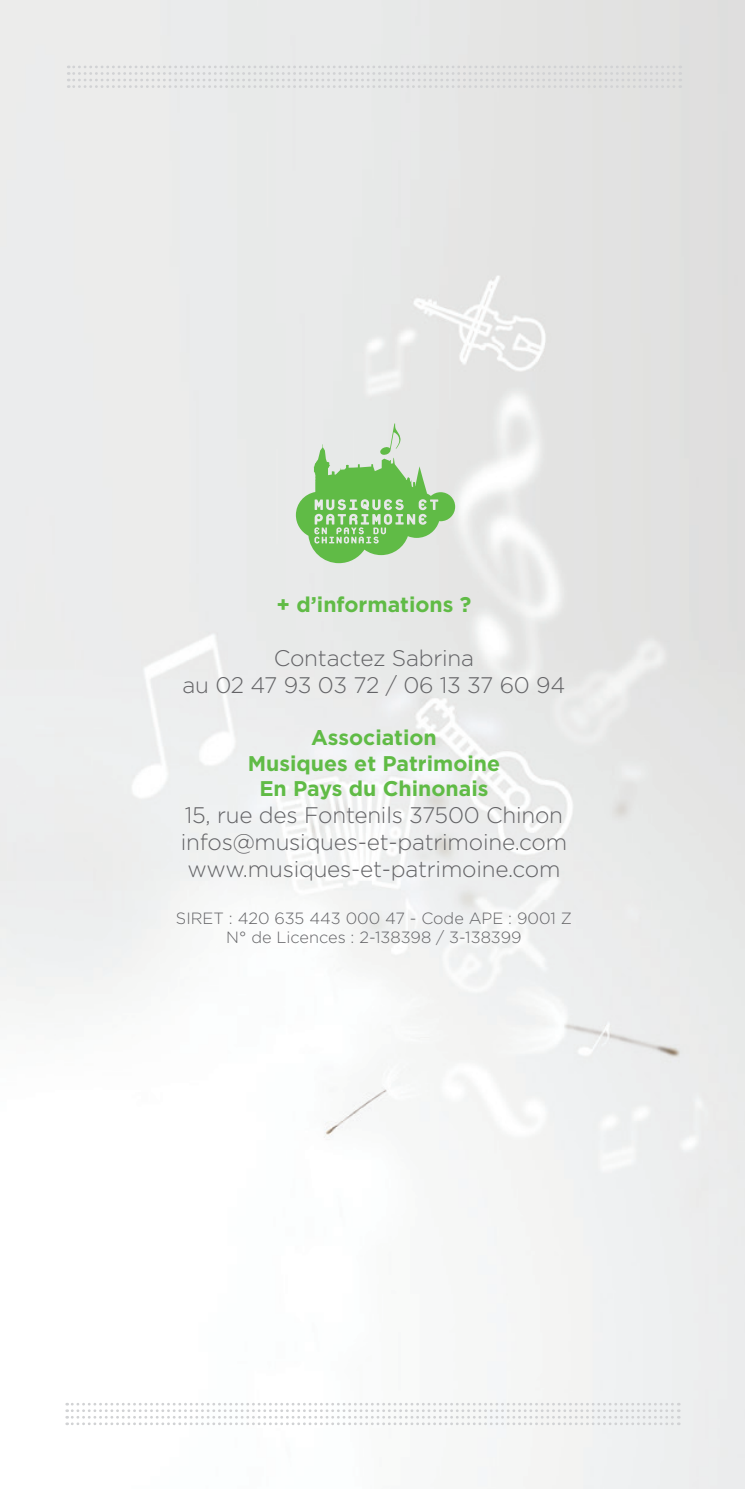
<style>
.page{position:relative;width:745px;height:1489px;background:#fff}
.page>*{position:absolute;margin:0;border:0;box-sizing:border-box;transform-origin:0 0}
.t1{font:300 22.5px "Gotham";letter-spacing:-.01em;color:#636366}
.t2{font:700 21.25px "Gotham";color:#60bb46}
.t3{font:300 16.25px "Gotham";color:#636366}
</style>
<div class="page">
<img style="left:0;top:0;width:744px;height:1488px">
<svg style="left:67px;top:1402px;width:611px;height:22px"></svg>
<svg style="left:68px;top:66px;width:612px;height:22px;background:#e2e3e3"></svg>
<svg style="left:296px;top:423px;width:159px;height:140px;background:#add4a2"></svg>
<p class="t2" style="left:276px;top:590px;width:196px">+ d’informations ?</p>
<p class="t1" style="left:274px;top:643px;width:201px">Contactez Sabrina</p>
<p class="t1" style="left:182px;top:670px;width:384px">au 02 47 93 03 72 / 06 13 37 60 94</p>
<p class="t2" style="left:311px;top:723px;width:127px">Association</p>
<p class="t2" style="left:247px;top:749px;width:254px">Musiques et Patrimoine</p>
<p class="t2" style="left:259px;top:774px;width:230px">En Pays du Chinonais</p>
<p class="t1" style="left:185px;top:801px;width:379px">15, rue des Fontenils 37500 Chinon</p>
<p class="t1" style="left:181px;top:828px;width:387px">infos@musiques-et-patrimoine.com</p>
<p class="t1" style="left:187px;top:855px;width:374px">www.musiques-et-patrimoine.com</p>
<p class="t3" style="left:176px;top:907px;width:397px">SIRET : 420 635 443 000 47 - Code APE : 9001 Z</p>
<p class="t3" style="left:226px;top:927px;width:297px">N° de Licences : 2-138398 / 3-138399</p>
</div>
